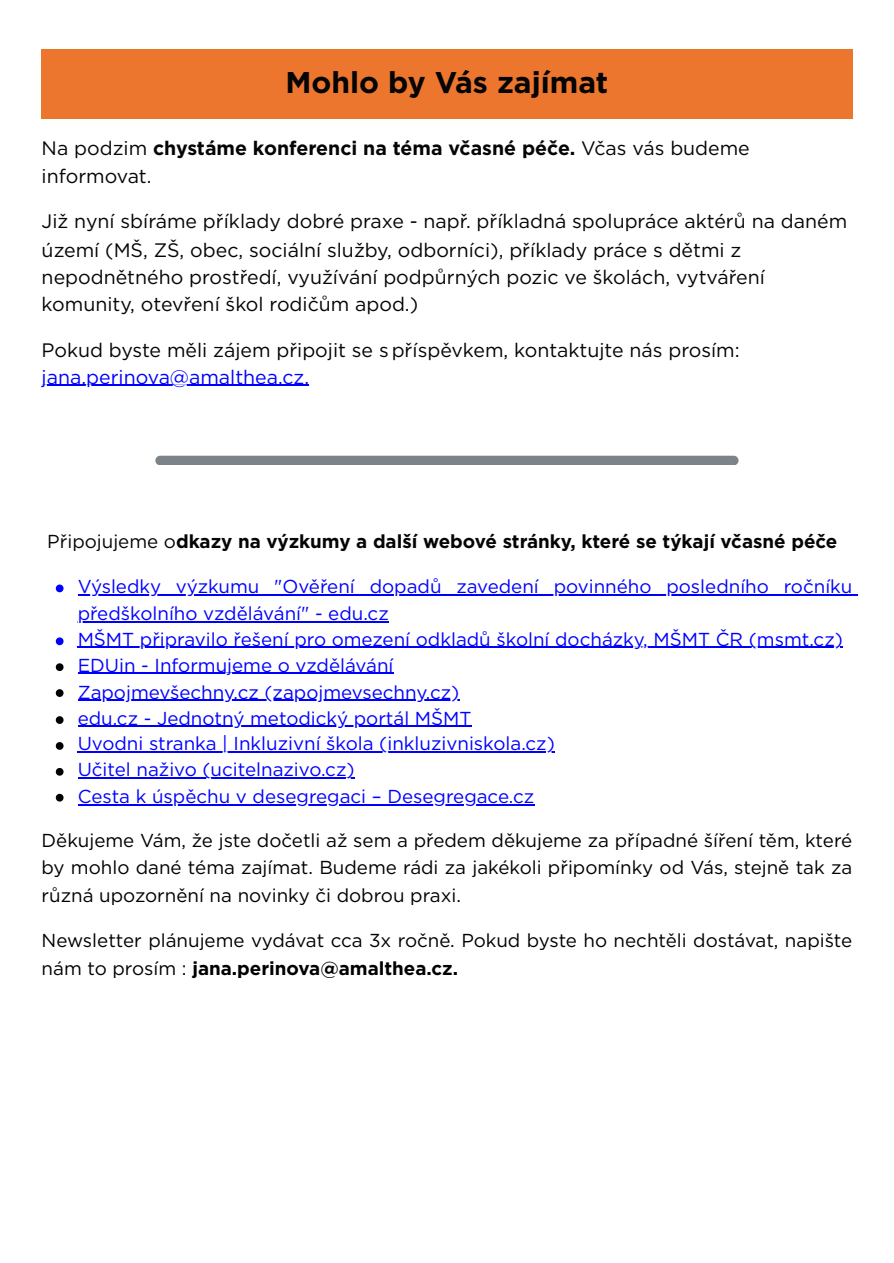
<style>
.page{position:relative;width:894px;height:1263px;background:#fff}
.page>*{position:absolute;margin:0;border:0;box-sizing:border-box;transform-origin:0 0}
.t1{font:700 30px "Gotham";color:#050505}
.t2{font:19.5px/27.3px "Gotham";color:#050505}
.t3{font:700 19.5px/28.2px "Gotham";color:#050505}
.t4{font:18.75px/27px "Gotham";color:#00f}
.t5{font:18.75px/27.6px "Gotham";color:#000;text-align:justify}
.t6{font:700 18.75px "Gotham";color:#050505}
.s1{font-weight:400}
.s2{color:#00f}
.s3{font-weight:700}
</style>
<div class="page">
<hr style="left:42px;top:385px;width:240px;height:1px;background:#00f">
<svg style="left:282px;top:385px;width:27px;height:1px"></svg>
<div style="left:42px;top:50px;width:810px;height:69px;background:#ed762f"></div>
<div style="left:155px;top:456px;width:583px;height:9px;background:#7c8489;border-radius:5px"></div>
<svg style="left:56px;top:585px;width:7px;height:7px"></svg>
<hr style="left:78px;top:594px;width:774px;height:1px;background:#00f">
<hr style="left:78px;top:621px;width:310px;height:1px;background:#00f">
<svg style="left:56px;top:637px;width:7px;height:8px"></svg>
<hr style="left:78px;top:647px;width:764px;height:1px;background:#00f">
<svg style="left:56px;top:663px;width:7px;height:8px"></svg>
<hr style="left:78px;top:673px;width:315px;height:1px;background:#00f">
<svg style="left:56px;top:689px;width:7px;height:8px"></svg>
<hr style="left:78px;top:700px;width:381px;height:1px;background:#00f">
<svg style="left:56px;top:716px;width:7px;height:8px"></svg>
<hr style="left:78px;top:726px;width:393px;height:1px;background:#00f">
<svg style="left:56px;top:742px;width:7px;height:8px"></svg>
<hr style="left:78px;top:752px;width:476px;height:1px;background:#00f">
<svg style="left:56px;top:768px;width:7px;height:8px"></svg>
<hr style="left:78px;top:777px;width:276px;height:2px;background:#00f">
<svg style="left:56px;top:794px;width:7px;height:7px"></svg>
<hr style="left:78px;top:804px;width:456px;height:2px;background:#00f">
<p class="t1" style="left:285px;top:65px;width:324px">Mohlo by Vás zajímat</p>
<p class="t3" style="left:42px;top:134px;width:709px"><span class="s1">Na podzim</span> chystáme konferenci na téma včasné péče. <span class="s1">Včas vás budeme informovat.</span></p>
<p class="t2" style="left:42px;top:208px;width:806px">Již nyní sbíráme příklady dobré praxe - např. příkladná spolupráce aktérů na daném území (MŠ, ZŠ, obec, sociální služby, odborníci), příklady práce s dětmi z nepodnětného prostředí, využívání podpůrných pozic ve školách, vytváření komunity, otevření škol rodičům apod.)</p>
<p class="t2" style="left:42px;top:336px;width:699px">Pokud byste měli zájem připojit se spříspěvkem, kontaktujte nás prosím: <span class="s2">jana.perinova@amalthea.cz.</span></p>
<p class="t6" style="left:47px;top:530px;width:791px"><span class="s1">Připojujeme o</span>dkazy na výzkumy a další webové stránky, které se týkají včasné péče</p>
<p class="t4" style="left:78px;top:573px;width:775px">Výsledky výzkumu "Ověření dopadů zavedení povinného posledního ročníku předškolního vzdělávání" - edu.cz</p>
<p class="t4" style="left:78px;top:626px;width:766px">MŠMT připravilo řešení pro omezení odkladů školní docházky, MŠMT ČR (msmt.cz)</p>
<p class="t4" style="left:78px;top:651px;width:317px">EDUin - Informujeme o vzdělávání</p>
<p class="t4" style="left:78px;top:678px;width:383px">Zapojmevšechny.cz (zapojmevsechny.cz)</p>
<p class="t4" style="left:78px;top:704px;width:395px">edu.cz - Jednotný metodický portál MŠMT</p>
<p class="t4" style="left:78px;top:730px;width:478px">Uvodni stranka | Inkluzivní škola (inkluzivniskola.cz)</p>
<p class="t4" style="left:78px;top:756px;width:278px">Učitel naživo (ucitelnazivo.cz)</p>
<p class="t4" style="left:78px;top:783px;width:458px">Cesta k úspěchu v desegregaci – Desegregace.cz</p>
<p class="t5" style="left:42px;top:827px;width:812px">Děkujeme Vám, že jste dočetli až sem a předem děkujeme za případné šíření těm, které by mohlo dané téma zajímat. Budeme rádi za jakékoli připomínky od Vás, stejně tak za různá upozornění na novinky či dobrou praxi.</p>
<p class="t5" style="left:42px;top:926px;width:811px;line-height:28.2px">Newsletter plánujeme vydávat cca 3x ročně. Pokud byste ho nechtěli dostávat, napište nám to prosím : <span class="s3">jana.perinova@amalthea.cz.</span></p>
</div>
